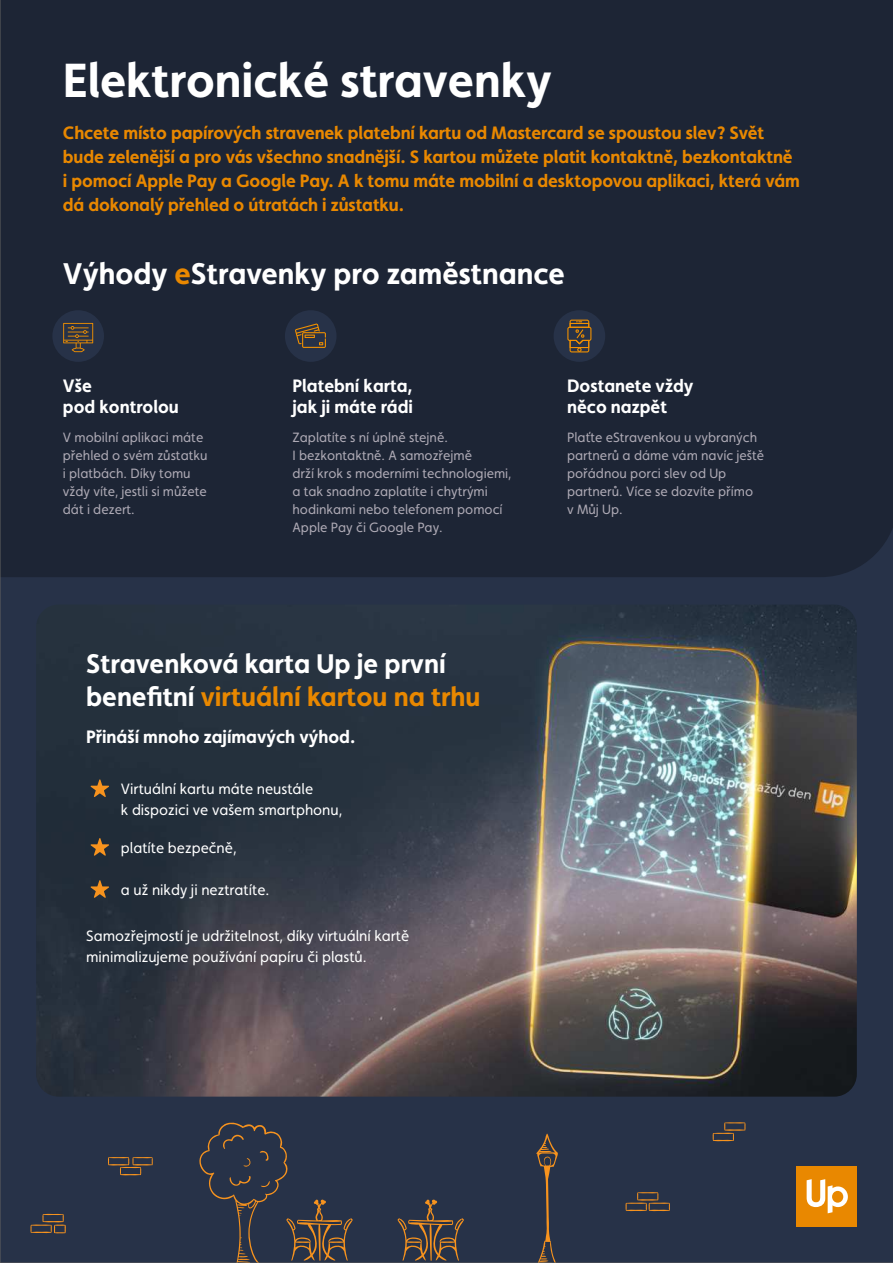
<style>
.page{position:relative;width:893px;height:1263px;background:#273248}
.page>*{position:absolute;margin:0;border:0;box-sizing:border-box;transform-origin:0 0}
.t1{font:700 48px "Faricy New";color:#fff}
.t2{font:700 30px "Faricy New";color:#fff}
.t3{font:700 27px/33px "Faricy New";color:#fff}
.t4{font:700 18px/24px "Faricy New";letter-spacing:-.005em;color:#e98800}
.t5{font:700 18px/21.6px "Faricy New";color:#fff}
.t6{font:15px/21px "Faricy New";color:#fff}
.t7{font:13.5px/18px "Faricy New";color:#aeaab5}
.s1{color:#e98800}
</style>
<div class="page">
<div style="left:0;top:0;width:893px;height:577px;background:#1d2535"></div>
<div style="left:285px;top:310px;width:52px;height:52px;background:#273248;border-radius:50%"></div>
<div style="left:554px;top:310px;width:51px;height:52px;background:#273248;border-radius:50%"></div>
<svg style="left:567px;top:320px;width:24px;height:32px"></svg>
<div style="left:52px;top:310px;width:52px;height:52px;background:#273248;border-radius:50%"></div>
<svg style="left:63px;top:323px;width:30px;height:29px"></svg>
<svg style="left:295px;top:323px;width:31px;height:25px"></svg>
<div style="left:796px;top:1166px;width:61px;height:61px;background:#e98800"></div>
<svg style="left:807px;top:1179px;width:41px;height:34px"></svg>
<img style="left:36px;top:605px;width:821px;height:492px">
<svg style="left:199px;top:1122px;width:154px;height:141px"></svg>
<svg style="left:398px;top:1199px;width:66px;height:62px"></svg>
<svg style="left:536px;top:1134px;width:22px;height:129px"></svg>
<svg style="left:626px;top:1192px;width:44px;height:19px"></svg>
<svg style="left:713px;top:1122px;width:32px;height:19px"></svg>
<svg style="left:31px;top:1214px;width:35px;height:19px"></svg>
<svg style="left:108px;top:1157px;width:45px;height:18px"></svg>
<svg style="left:90px;top:779px;width:19px;height:18px"></svg>
<svg style="left:90px;top:838px;width:19px;height:18px"></svg>
<svg style="left:90px;top:880px;width:19px;height:18px"></svg>
<h1 class="t1" style="left:63px;top:53px;width:491px">Elektronické stravenky</h1>
<p class="t4" style="left:63px;top:121px;width:738px">Chcete místo papírových stravenek platební kartu od Mastercard se spoustou slev? Svět bude zelenější a pro vás všechno snadnější. S kartou můžete platit kontaktně, bezkontaktně i pomocí Apple Pay a Google Pay. A k tomu máte mobilní a desktopovou aplikaci, která vám dá dokonalý přehled o útratách i zůstatku.</p>
<h2 class="t2" style="left:63px;top:256px;width:504px">Výhody <span class="s1">e</span>Stravenky pro zaměstnance</h2>
<h3 class="t5" style="left:63px;top:375px;width:117px">Vše<br>pod kontrolou</h3>
<p class="t7" style="left:63px;top:429px;width:146px">V mobilní aplikaci máte přehled o svém zůstatku i platbách. Díky tomu vždy víte, jestli si můžete dát i dezert.</p>
<h3 class="t5" style="left:292px;top:375px;width:122px">Platební karta, jak ji máte rádi</h3>
<p class="t7" style="left:292px;top:429px;width:220px">Zaplatíte s ní úplně stejně.<br>I bezkontaktně. A samozřejmě<br>drží krok s moderními technologiemi, a tak snadno zaplatíte i chytrými hodinkami nebo telefonem pomocí<br>Apple Pay či Google Pay.</p>
<h3 class="t3" style="left:86px;top:648px;width:396px">Stravenková karta Up je první benefitní <span class="s1">virtuální kartou na trhu</span></h3>
<h3 class="t5" style="left:86px;top:726px;width:271px">Přináší mnoho zajímavých výhod.</h3>
<p class="t6" style="left:121px;top:779px;width:223px">Virtuální kartu máte neustále<br>k dispozici ve vašem smartphonu,</p>
<p class="t6" style="left:121px;top:838px;width:117px">platíte bezpečně,</p>
<p class="t6" style="left:121px;top:880px;width:150px">a už nikdy ji neztratíte.</p>
<p class="t6" style="left:86px;top:926px;width:325px">Samozřejmostí je udržitelnost, díky virtuální kartě minimalizujeme používání papíru či plastů.</p>
<h3 class="t5" style="left:567px;top:375px;width:128px">Dostanete vždy něco nazpět</h3>
<p class="t7" style="left:567px;top:429px;width:199px">Plaťte eStravenkou u vybraných partnerů a dáme vám navíc ještě pořádnou porci slev od Up partnerů. Více se dozvíte přímo<br>v Můj Up.</p>
</div>
